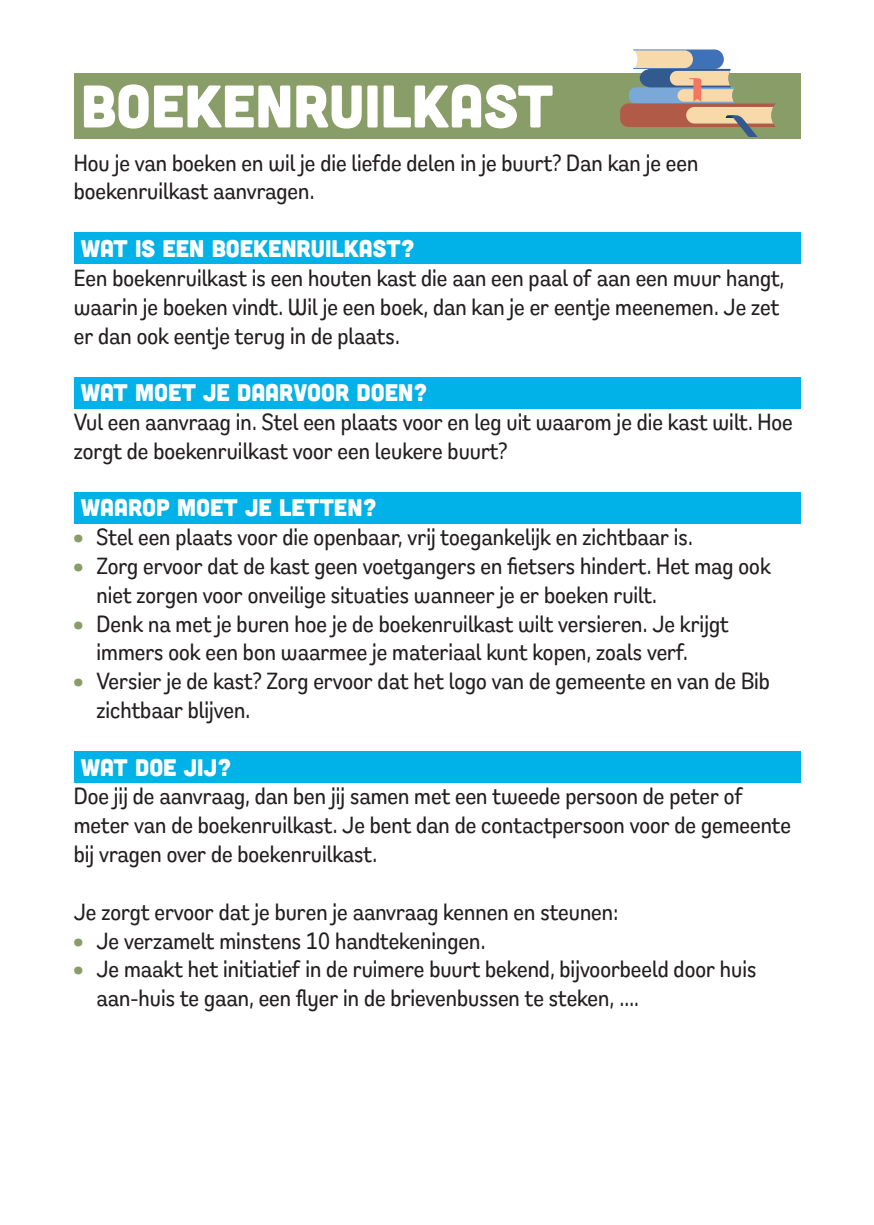
<style>
.page{position:relative;width:874px;height:1225px;background:#fff}
.page>*{position:absolute;margin:0;border:0;box-sizing:border-box;transform-origin:0 0}
.t1{font:60px "Cubano";color:#fff}
.t2{font:500 24px/28.8px "Remora Sans W1";color:#231f20}
.t3{font:24px "Cubano";color:#fff}
.s1{color:#899d68}
</style>
<div class="page">
<div style="left:74px;top:751px;width:725px;height:31px;background:#00b2e8"></div>
<div style="left:74px;top:492px;width:725px;height:31px;background:#00b2e8"></div>
<div style="left:74px;top:377px;width:725px;height:31px;background:#00b2e8"></div>
<div style="left:74px;top:232px;width:725px;height:32px;background:#00b2e8"></div>
<div style="left:74px;top:74px;width:725px;height:65px;background:#899d68"></div>
<svg style="left:619px;top:49px;width:156px;height:88px"></svg>
<p class="t1" style="left:81px;top:68px;width:473px">BOEKENRUILKAST</p>
<p class="t2" style="left:74px;top:148px;width:625px">Hou je van boeken en wil je die liefde delen in je buurt? Dan kan je een boekenruilkast aanvragen.</p>
<p class="t3" style="left:81px;top:233px;width:335px">WAT IS EEN BOEKENRUILKAST?</p>
<p class="t2" style="left:74px;top:263px;width:711px">Een boekenruilkast is een houten kast die aan een paal of aan een muur hangt, waarin je boeken vindt. Wil je een boek, dan kan je er eentje meenemen. Je zet er dan ook eentje terug in de plaats.</p>
<p class="t3" style="left:81px;top:377px;width:348px">WAT MOET JE DAARVOOR DOEN?</p>
<p class="t2" style="left:74px;top:407px;width:720px">Vul een aanvraag in. Stel een plaats voor en leg uit waarom je die kast wilt. Hoe zorgt de boekenruilkast voor een leukere buurt?</p>
<p class="t3" style="left:81px;top:492px;width:297px">WAAROP MOET JE LETTEN?</p>
<p class="t2" style="left:74px;top:522px;width:620px"><span class="s1">•</span> Stel een plaats voor die openbaar, vrij toegankelijk en zichtbaar is.</p>
<p class="t2" style="left:96px;top:551px;width:675px;text-indent:-23px"><span class="s1">•</span> Zorg ervoor dat de kast geen voetgangers en fietsers hindert. Het mag ook niet zorgen voor onveilige situaties wanneer je er boeken ruilt.</p>
<p class="t2" style="left:96px;top:608px;width:633px;text-indent:-23px"><span class="s1">•</span> Denk na met je buren hoe je de boekenruilkast wilt versieren. Je krijgt immers ook een bon waarmee je materiaal kunt kopen, zoals verf.</p>
<p class="t2" style="left:96px;top:666px;width:674px;text-indent:-23px"><span class="s1">•</span> Versier je de kast? Zorg ervoor dat het logo van de gemeente en van de Bib zichtbaar blijven.</p>
<p class="t3" style="left:81px;top:752px;width:152px">WAT DOE JIJ?</p>
<p class="t2" style="left:74px;top:781px;width:718px">Doe jij de aanvraag, dan ben jij samen met een tweede persoon de peter of meter van de boekenruilkast. Je bent dan de contactpersoon voor de gemeente bij vragen over de boekenruilkast.</p>
<p class="t2" style="left:74px;top:896px;width:545px">Je zorgt ervoor dat je buren je aanvraag kennen en steunen:</p>
<p class="t2" style="left:74px;top:925px;width:413px"><span class="s1">•</span> Je verzamelt minstens 10 handtekeningen.</p>
<p class="t2" style="left:96px;top:954px;width:661px;text-indent:-23px"><span class="s1">•</span> Je maakt het initiatief in de ruimere buurt bekend, bijvoorbeeld door huis aan-huis te gaan, een flyer in de brievenbussen te steken, ….</p>
</div>
